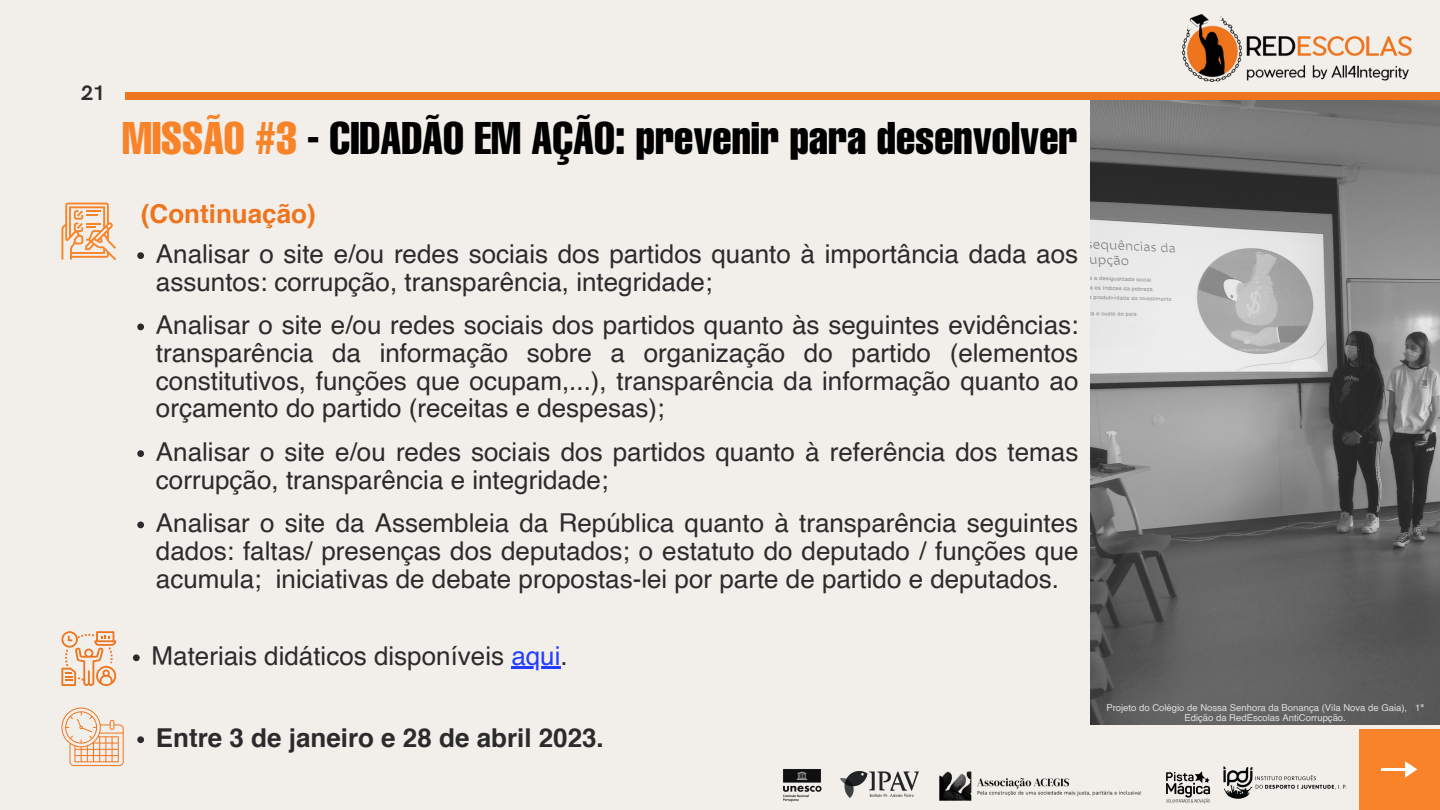
<style>
.page{position:relative;width:1440px;height:810px;background:#f2efeb}
.page>*{position:absolute;margin:0;border:0;box-sizing:border-box;transform-origin:0 0}
.t1{font:extra-condensed 45px "Helvetica";color:#000}
.t2{font:26px/27.8px "Helvetica";color:#2b2b2b}
.t3{font:700 26px "Helvetica";color:#2b2b2b}
.t4{font:700 26px "Helvetica";color:#ee741d}
.t5{font:700 21px "HK Grotesk";color:#2b2b2b}
.t6{font:9.5px/9.8px "Helvetica";color:#e0e0e0;text-align:center}
.s1{color:#f98328}
.s2{color:#233dff}
</style>
<div class="page">
<img style="left:1090px;top:99px;width:350px;height:626px">
<div style="left:125px;top:92px;width:1315px;height:7px;background:#ee741d"></div>
<div style="left:1359px;top:729px;width:81px;height:81px;background:#f98328"></div>
<hr style="left:1381px;top:768px;width:27px;height:3px;background:#fff">
<svg style="left:1405px;top:761px;width:12px;height:17px"></svg>
<svg style="left:137px;top:252px;width:7px;height:7px"></svg>
<svg style="left:137px;top:324px;width:7px;height:6px"></svg>
<svg style="left:137px;top:450px;width:7px;height:7px"></svg>
<svg style="left:137px;top:522px;width:7px;height:6px"></svg>
<svg style="left:137px;top:736px;width:7px;height:7px"></svg>
<svg style="left:61px;top:203px;width:55px;height:57px"></svg>
<svg style="left:61px;top:708px;width:63px;height:58px"></svg>
<svg style="left:61px;top:631px;width:55px;height:55px"></svg>
<img style="left:1182px;top:14px;width:230px;height:68px">
<svg style="left:133px;top:654px;width:7px;height:7px"></svg>
<hr style="left:511px;top:666px;width:49px;height:3px;background:#233dff">
<img style="left:841px;top:772px;width:78px;height:25px">
<img style="left:782px;top:769px;width:40px;height:33px">
<img style="left:1166px;top:771px;width:44px;height:33px">
<img style="left:939px;top:771px;width:203px;height:30px">
<img style="left:1223px;top:766px;width:124px;height:32px">
<p class="t5" style="left:81px;top:81px;width:26px">21</p>
<h1 class="t1" style="left:122px;top:110px;width:957px"><span class="s1">MISSÃO #3</span> - CIDADÃO EM AÇÃO: prevenir para desenvolver</h1>
<p class="t4" style="left:141px;top:203px;width:176px">(Continuação)</p>
<p class="t2" style="left:156px;top:242px;width:924px">Analisar o site e/ou redes sociais dos partidos quanto à importância dada aos assuntos: corrupção, transparência, integridade;</p>
<p class="t2" style="left:156px;top:313px;width:924px;text-align:justify">Analisar o site e/ou redes sociais dos partidos quanto às seguintes evidências: transparência da informação sobre a organização do partido (elementos constitutivos, funções que ocupam,...), transparência da informação quanto ao orçamento do partido (receitas e despesas);</p>
<p class="t2" style="left:156px;top:440px;width:924px">Analisar o site e/ou redes sociais dos partidos quanto à referência dos temas corrupção, transparência e integridade;</p>
<p class="t2" style="left:156px;top:511px;width:924px;text-align:justify">Analisar o site da Assembleia da República quanto à transparência seguintes dados: faltas/ presenças dos deputados; o estatuto do deputado / funções que acumula; iniciativas de debate propostas-lei por parte de partido e deputados.</p>
<p class="t2" style="left:152px;top:644px;width:418px">Materiais didáticos disponíveis <span class="s2">aqui</span>.</p>
<p class="t3" style="left:156px;top:727px;width:449px">Entre 3 de janeiro e 28 de abril 2023.</p>
<p class="t6" style="left:1106px;top:703px;width:319px">Projeto do Colégio de Nossa Senhora da Bonança (Vila Nova de Gaia), 1ª<br>Edição da RedEscolas AntiCorrupção.</p>
</div>
